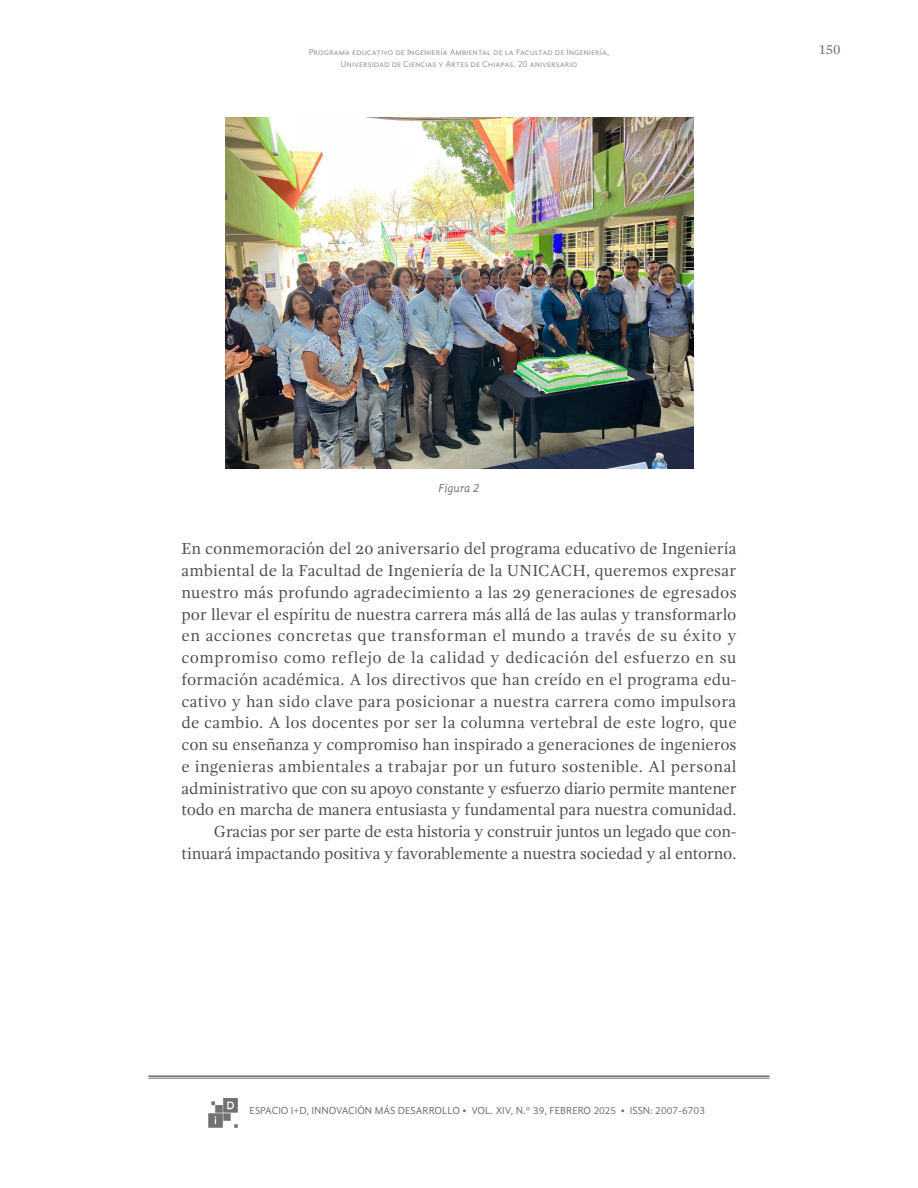
<style>
.page{position:relative;width:918px;height:1188px;background:#fff}
.page>*{position:absolute;margin:0;border:0;box-sizing:border-box;transform-origin:0 0}
.Párrafo_p{font:16.5px/21.8px "Gandhi Serif";color:#4b4c4d;text-align:justify}
.Párrafo_s{font:16.5px/21.8px "Gandhi Serif";letter-spacing:-.015em;color:#4b4c4d;text-align:right}
.t1{font:13.5px "Gandhi Serif";color:#6c6d70}
.pie_de_foto{font:italic 12px "Gandhi Sans";color:#6c6d70}
.t2{font:10.5px "Gandhi Sans";color:#6c6d70}
.t3{font:9px/12px "Gandhi Sans";color:#939598;text-align:center}
</style>
<div class="page">
<hr style="left:148px;top:1075px;width:622px;height:2px;background:#6c6d70">
<hr style="left:148px;top:1078px;width:622px;height:1px;background:#6c6d70">
<img style="left:208px;top:1098px;width:30px;height:29px">
<img style="left:226px;top:118px;width:468px;height:351px">
<p class="t3" style="left:309px;top:46px;width:302px">Programa educativo de Ingeniería Ambiental de la Facultad de Ingeniería,<br>Universidad de Ciencias y Artes de Chiapas. 20 aniversario</p>
<p class="t1" style="left:818px;top:42px;width:24px">150</p>
<p class="pie_de_foto" style="left:439px;top:481px;width:42px">Figura 2</p>
<p class="Párrafo_p" style="left:181px;top:538px;width:557px">En conmemoración del 20 aniversario del programa educativo de Ingeniería ambiental de la Facultad de Ingeniería de la UNICACH, queremos expresar nuestro más profundo agradecimiento a las 29 generaciones de egresados por llevar el espíritu de nuestra carrera más allá de las aulas y transformarlo en acciones concretas que transforman el mundo a través de su éxito y compromiso como reflejo de la calidad y dedicación del esfuerzo en su formación académica. A los directivos que han creído en el programa edu&shy;cativo y han sido clave para posicionar a nuestra carrera como impulsora de cambio. A los docentes por ser la columna vertebral de este logro, que con su enseñanza y compromiso han inspirado a generaciones de ingenieros e ingenieras ambientales a trabajar por un futuro sostenible. Al personal administrativo que con su apoyo constante y esfuerzo diario permite mantener todo en marcha de manera entusiasta y fundamental para nuestra comunidad.</p>
<p class="Párrafo_s" style="left:181px;top:821px;width:557px">Gracias por ser parte de esta historia y construir juntos un legado que con&shy;tinuará impactando positiva y favorablemente a nuestra sociedad y al entorno.</p>
<p class="t2" style="left:250px;top:1105px;width:457px">ESPACIO I+D, INNOVACIÓN MÁS DESARROLLO • VOL. XIV, N.° 39, FEBRERO 2025 • ISSN: 2007-6703</p>
</div>
